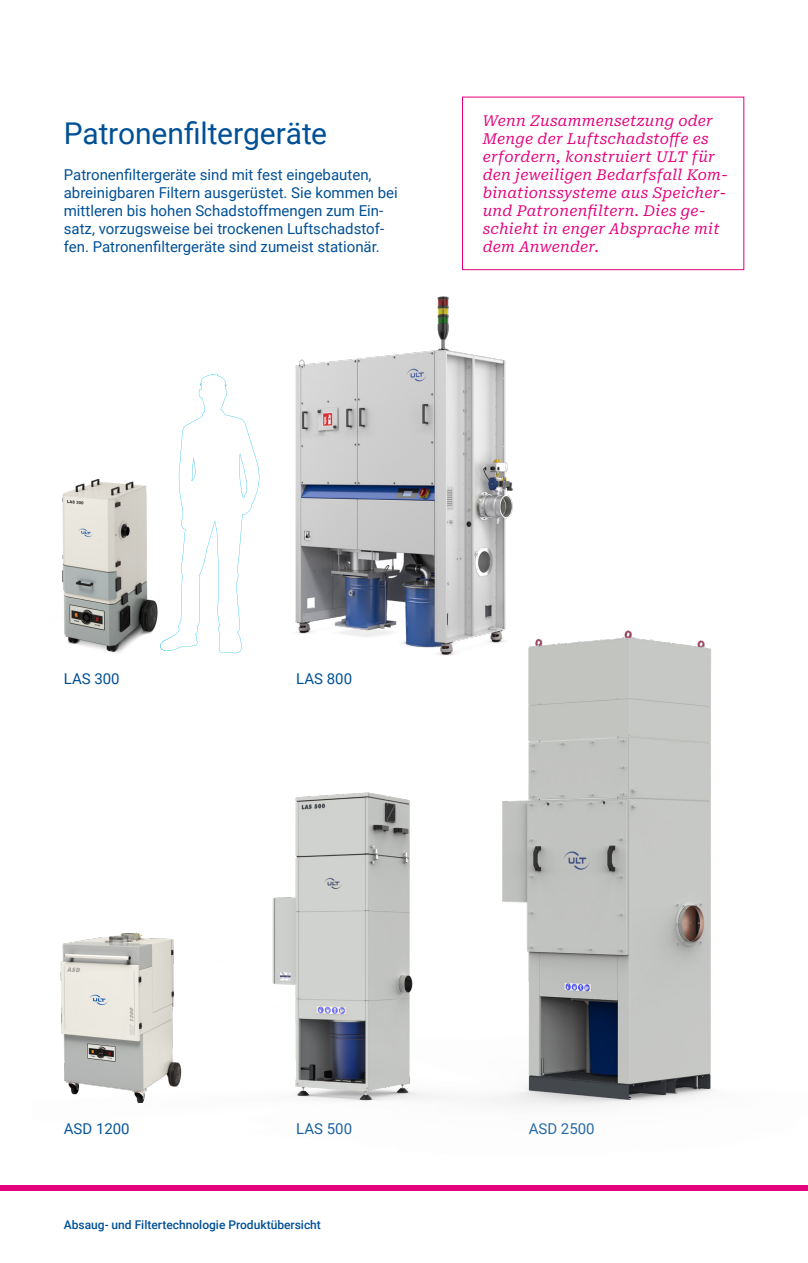
<style>
.page{position:relative;width:808px;height:1263px;background:#fff}
.page>*{position:absolute;margin:0;border:0;box-sizing:border-box;transform-origin:0 0}
.t1{font:30px "Roboto";letter-spacing:-.005em;color:#005096}
.t2{font:15px/18px "Roboto";color:#005096}
.t3{font:italic 15px/18px "Roboto Serif";letter-spacing:.015em;color:#e5007c}
.t4{font:500 12px "Roboto";color:#005096}
</style>
<div class="page">
<img style="left:62px;top:478px;width:85px;height:175px">
<img style="left:259px;top:270px;width:343px;height:303px">
<div style="left:0;top:1185px;width:808px;height:6px;background:#e5007c"></div>
<div style="left:462px;top:97px;width:282px;height:173px;border:1px solid #e5007c"></div>
<img style="left:140px;top:573px;width:572px;height:533px">
<svg style="left:159px;top:374px;width:100px;height:280px"></svg>
<img style="left:160px;top:637px;width:10px;height:14px">
<img style="left:60px;top:853px;width:177px;height:250px">
<h1 class="t1" style="left:64px;top:112px;width:265px">Patronenfiltergeräte</h1>
<p class="t3" style="left:483px;top:111px;width:247px">Wenn Zusammensetzung oder<br>Menge der Luftschadstoffe es erfordern, konstruiert ULT für den jeweiligen Bedarfsfall Kom&shy;binationssysteme aus Speicher&shy;und Patronenfiltern. Dies ge&shy;schieht in enger Absprache mit dem Anwender.</p>
<p class="t2" style="left:64px;top:165px;width:336px">Patronenfiltergeräte sind mit fest eingebauten, abreinigbaren Filtern ausgerüstet. Sie kommen bei mittleren bis hohen Schadstoffmengen zum Ein&shy;satz, vorzugsweise bei trockenen Luftschadstof&shy;fen. Patronenfiltergeräte sind zumeist stationär.</p>
<p class="t2" style="left:64px;top:669px;width:57px">LAS 300</p>
<p class="t2" style="left:296px;top:669px;width:57px">LAS 800</p>
<p class="t2" style="left:64px;top:1119px;width:67px">ASD 1200</p>
<p class="t2" style="left:296px;top:1119px;width:57px">LAS 500</p>
<p class="t4" style="left:64px;top:1216px;width:259px">Absaug- und Filtertechnologie Produktübersicht</p>
<p class="t2" style="left:529px;top:1119px;width:67px">ASD 2500</p>
</div>
